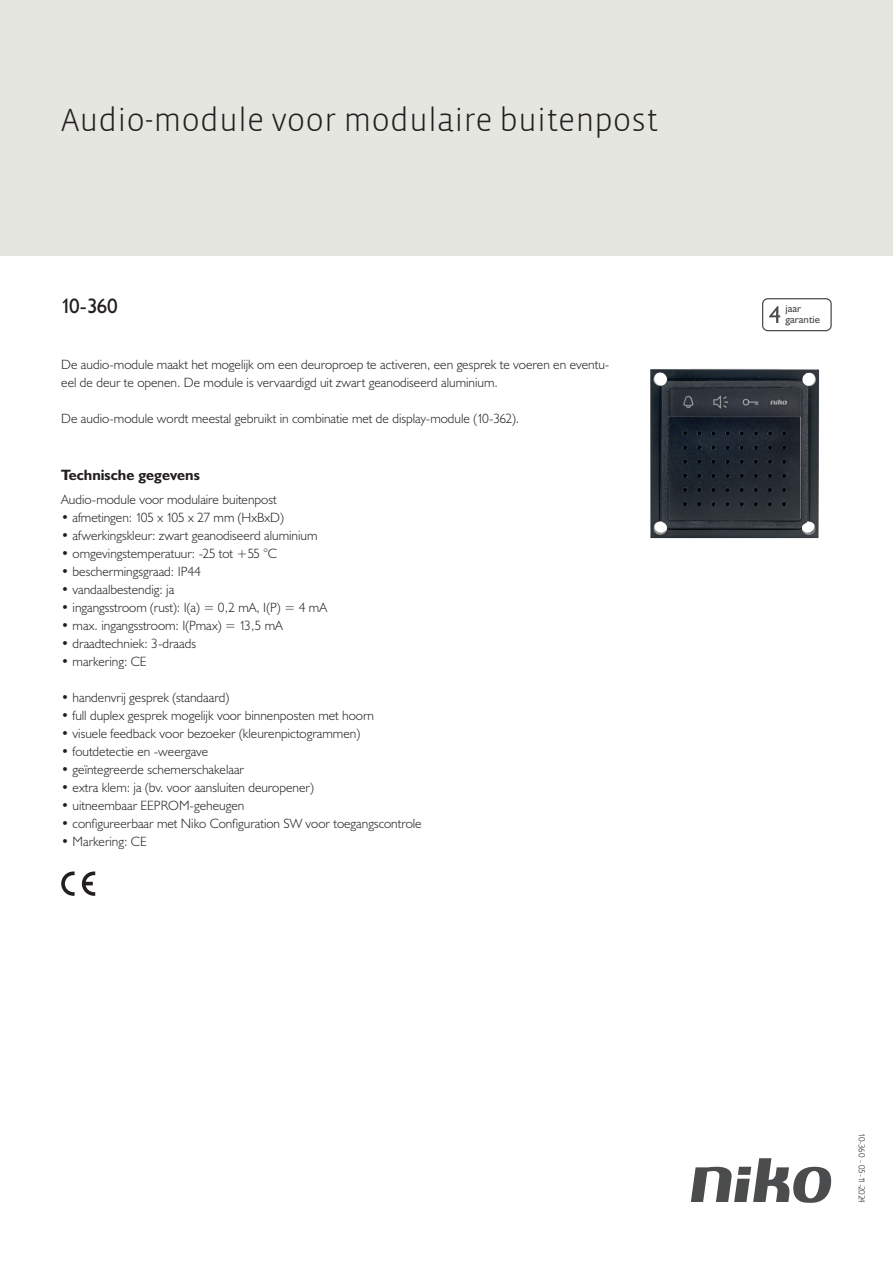
<style>
.page{position:relative;width:893px;height:1263px;background:#fff}
.page>*{position:absolute;margin:0;border:0;box-sizing:border-box;transform-origin:0 0}
.Title_datasheets{font:300 33px "Vista Sans";color:#231f20}
.Article_number{font:21px "Humanist 521 BT";color:#231f20}
.Titles_parts{font:700 15px "Humanist 521 BT";color:#231f20}
.USP_Bullets{font:300 13.5px "Humanist 521 BT";color:#231f20}
.Platte_tekst_CAB{font:300 13.5px/18px "Humanist 521 BT";color:#231f20}
.t1{font:10.8px/10.8px "Humanist 521 BT";color:#4b4c4d}
.Revision{font:300 9px "Humanist 521 BT";letter-spacing:-.055em;color:#231f20}
</style>
<div class="page">
<svg style="left:691px;top:1158px;width:141px;height:45px"></svg>
<div style="left:0;top:0;width:893px;height:255px;background:#e6e6e0"></div>
<svg style="left:82px;top:871px;width:13px;height:25px"></svg>
<svg style="left:61px;top:871px;width:14px;height:25px"></svg>
<svg style="left:762px;top:298px;width:70px;height:33px"></svg>
<img style="left:650px;top:368px;width:170px;height:171px">
<p class="Title_datasheets" style="left:61px;top:100px;width:599px">Audio-module voor modulaire buitenpost</p>
<p class="Article_number" style="left:61px;top:293px;width:58px">10-360</p>
<p class="t1" style="left:785px;top:303px;width:36px">jaar garantie</p>
<p class="Platte_tekst_CAB" style="left:61px;top:355px;width:550px">De audio-module maakt het mogelijk om een deuroproep te activeren, een gesprek te voeren en eventu&shy;eel de deur te openen. De module is vervaardigd uit zwart geanodiseerd aluminium.</p>
<p class="Platte_tekst_CAB" style="left:61px;top:409px;width:460px">De audio-module wordt meestal gebruikt in combinatie met de display-module (10-362).</p>
<p class="Titles_parts" style="left:61px;top:465px;width:140px">Technische gegevens</p>
<p class="Platte_tekst_CAB" style="left:61px;top:490px;width:217px">Audio-module voor modulaire buitenpost</p>
<p class="USP_Bullets" style="left:61px;top:509px;width:224px">• afmetingen: 105 x 105 x 27 mm (HxBxD)</p>
<p class="USP_Bullets" style="left:61px;top:527px;width:258px">• afwerkingskleur: zwart geanodiseerd aluminium</p>
<p class="USP_Bullets" style="left:61px;top:545px;width:217px">• omgevingstemperatuur: -25 tot +55 °C</p>
<p class="USP_Bullets" style="left:61px;top:563px;width:141px">• beschermingsgraad: IP44</p>
<p class="USP_Bullets" style="left:61px;top:581px;width:115px">• vandaalbestendig: ja</p>
<p class="USP_Bullets" style="left:61px;top:599px;width:267px">• ingangsstroom (rust): I(a) = 0,2 mA, I(P) = 4 mA</p>
<p class="USP_Bullets" style="left:61px;top:617px;width:223px">• max. ingangsstroom: I(Pmax) = 13,5 mA</p>
<p class="USP_Bullets" style="left:61px;top:635px;width:136px">• draadtechniek: 3-draads</p>
<p class="USP_Bullets" style="left:61px;top:653px;width:87px">• markering: CE</p>
<p class="USP_Bullets" style="left:61px;top:689px;width:169px">• handenvrij gesprek (standaard)</p>
<p class="USP_Bullets" style="left:61px;top:707px;width:314px">• full duplex gesprek mogelijk voor binnenposten met hoorn</p>
<p class="USP_Bullets" style="left:61px;top:725px;width:300px">• visuele feedback voor bezoeker (kleurenpictogrammen)</p>
<p class="USP_Bullets" style="left:61px;top:743px;width:149px">• foutdetectie en -weergave</p>
<p class="USP_Bullets" style="left:61px;top:761px;width:184px">• geïntegreerde schemerschakelaar</p>
<p class="USP_Bullets" style="left:61px;top:779px;width:254px">• extra klem: ja (bv. voor aansluiten deuropener)</p>
<p class="USP_Bullets" style="left:61px;top:797px;width:185px">• uitneembaar EEPROM-geheugen</p>
<p class="USP_Bullets" style="left:61px;top:815px;width:362px">• configureerbaar met Niko Configuration SW voor toegangscontrole</p>
<p class="USP_Bullets" style="left:61px;top:833px;width:87px">• Markering: CE</p>
<p class="Revision" style="left:868px;top:1133px;width:71px;rotate:90deg">10-360 - 05-11-2024</p>
</div>
